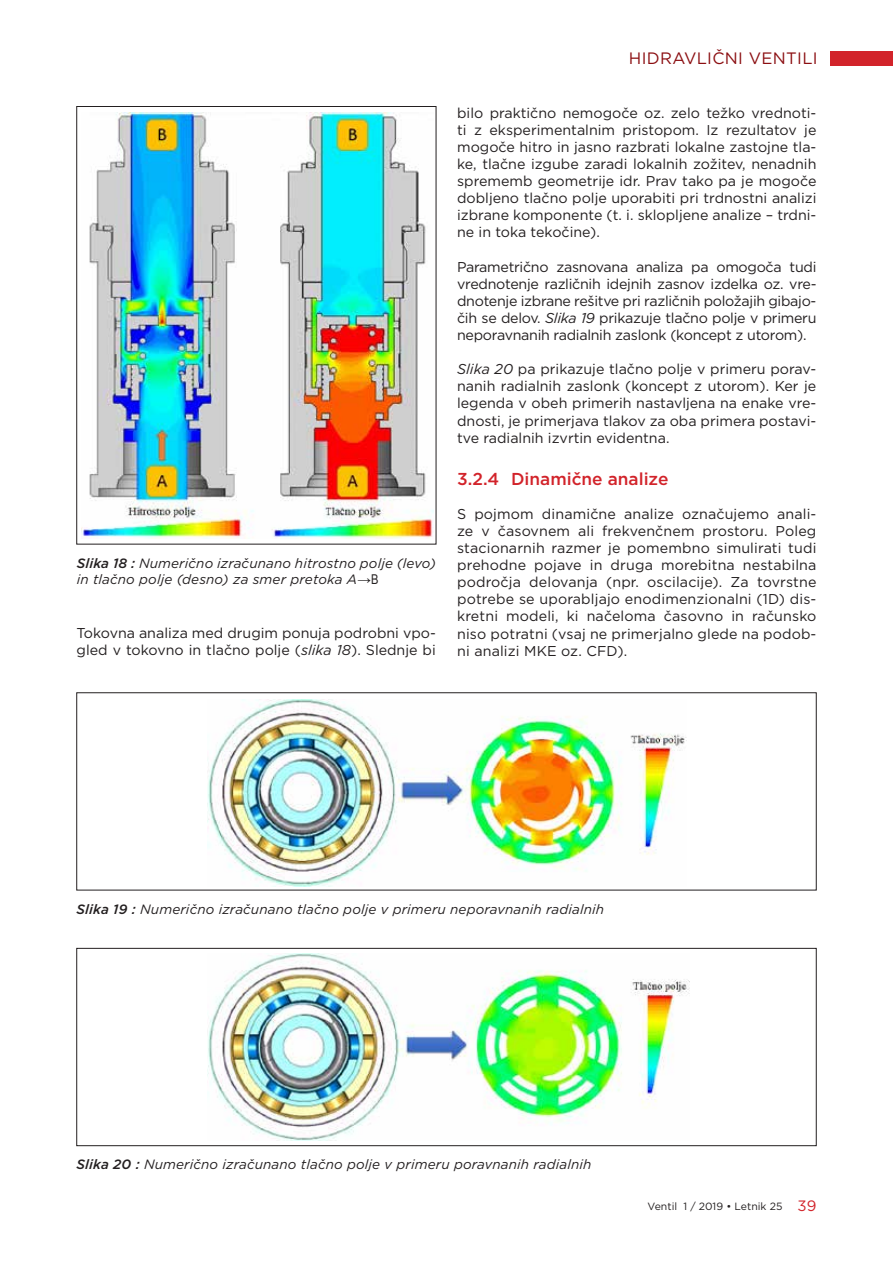
<style>
.page{position:relative;width:893px;height:1263px;background:#fff}
.page>*{position:absolute;margin:0;border:0;box-sizing:border-box;transform-origin:0 0}
.t1{font:500 17.25px "Gotham";color:#d2232a}
.t2{font:16.5px "Gotham";letter-spacing:.02em;color:#8b0e11}
.t3{font:14.25px/17.1px "Gotham";color:#231f20;text-align:justify}
.t4{font:italic 13.5px/16.2px "Gotham";letter-spacing:.01em;color:#231f20}
.t5{font:10.5px "Gotham";color:#231f20}
.s1{font-weight:500}
.s2{font-family:"Arial Narrow";font-style:normal}
.s3{font-style:italic}
.s4{font-size:15px;color:#d2232a}
</style>
<div class="page">
<div style="left:831px;top:51px;width:62px;height:14px;background:#d2232a"></div>
<img style="left:82px;top:113px;width:351px;height:426px">
<img style="left:208px;top:954px;width:482px;height:187px">
<div style="left:77px;top:948px;width:739px;height:198px;border:1px solid #231f20"></div>
<img style="left:208px;top:699px;width:478px;height:187px">
<div style="left:77px;top:692px;width:739px;height:198px;border:1px solid #231f20"></div>
<p class="t4" style="left:77px;top:555px;width:361px"><span class="s1">Slika 18 :</span> Numerično izračunano hitrostno polje (levo) in tlačno polje (desno) za smer pretoka A<span class="s2">→B</span></p>
<p class="t3" style="left:77px;top:624px;width:361px">Tokovna analiza med drugim ponuja podrobni vpo&shy;gled v tokovno in tlačno polje (<span class="s3">slika 18</span>). Slednje bi</p>
<p class="t2" style="left:629px;top:48px;width:190px">HIDRAVLIČNI VENTILI</p>
<p class="t3" style="left:457px;top:104px;width:361px">bilo praktično nemogoče oz. zelo težko vrednoti&shy;ti z eksperimentalnim pristopom. Iz rezultatov je mogoče hitro in jasno razbrati lokalne zastojne tla&shy;ke, tlačne izgube zaradi lokalnih zožitev, nenadnih sprememb geometrije idr. Prav tako pa je mogoče dobljeno tlačno polje uporabiti pri trdnostni analizi izbrane komponente (t. i. sklopljene analize – trdni&shy;ne in toka tekočine).</p>
<p class="t3" style="left:457px;top:258px;width:361px">Parametrično zasnovana analiza pa omogoča tudi vrednotenje različnih idejnih zasnov izdelka oz. vre&shy;dnotenje izbrane rešitve pri različnih položajih gibajo&shy;čih se delov. <span class="s3">Slika 19</span> prikazuje tlačno polje v primeru neporavnanih radialnih zaslonk (koncept z utorom).</p>
<p class="t3" style="left:457px;top:360px;width:361px"><span class="s3">Slika 20</span> pa prikazuje tlačno polje v primeru porav&shy;nanih radialnih zaslonk (koncept z utorom). Ker je legenda v obeh primerih nastavljena na enake vre&shy;dnosti, je primerjava tlakov za oba primera postavi&shy;tve radialnih izvrtin evidentna.</p>
<p class="t1" style="left:457px;top:467px;width:213px">3.2.4 Dinamične analize</p>
<p class="t3" style="left:457px;top:505px;width:361px">S pojmom dinamične analize označujemo anali&shy;ze v časovnem ali frekvenčnem prostoru. Poleg stacionarnih razmer je pomembno simulirati tudi prehodne pojave in druga morebitna nestabilna področja delovanja (npr. oscilacije). Za tovrstne potrebe se uporabljajo enodimenzionalni (1D) dis&shy;kretni modeli, ki načeloma časovno in računsko niso potratni (vsaj ne primerjalno glede na podob&shy;ni analizi MKE oz. CFD).</p>
<p class="t4" style="left:77px;top:901px;width:529px"><span class="s1">Slika 19 :</span> Numerično izračunano tlačno polje v primeru neporavnanih radialnih</p>
<p class="t4" style="left:77px;top:1156px;width:516px"><span class="s1">Slika 20 :</span> Numerično izračunano tlačno polje v primeru poravnanih radialnih</p>
<p class="t5" style="left:648px;top:1199px;width:170px">Ventil 1 / 2019 • Letnik 25 <span class="s4">39</span></p>
</div>
